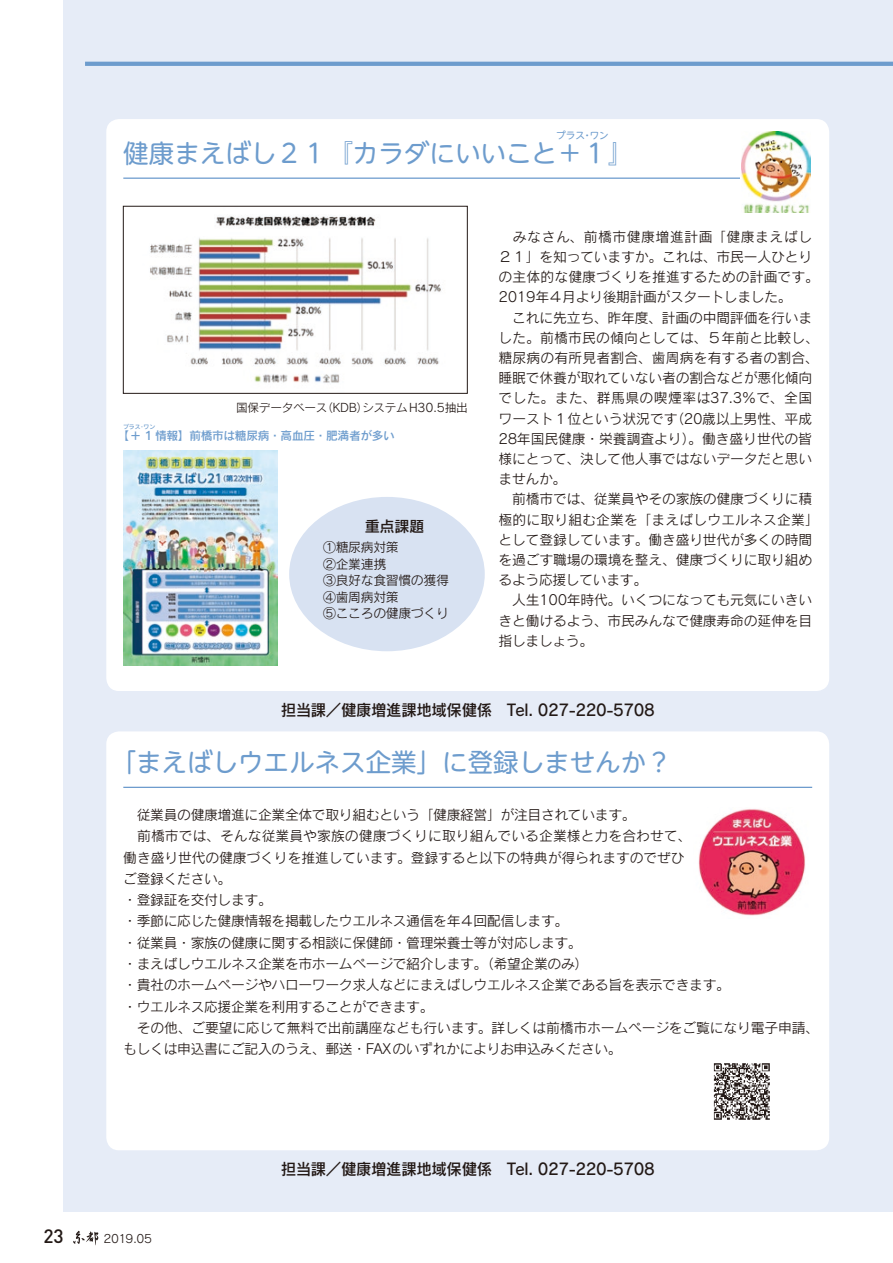
<style>
.page{position:relative;width:893px;height:1263px;background:#fff}
.page>*{position:absolute;margin:0;border:0;box-sizing:border-box;transform-origin:0 0}
.t1{font:25.5px "UD Shin M Go Pro";color:#6d9ccd}
.t2{font:500 19.2px "DIN";color:#231916}
.t3{font:15.9px "Rodin Pro DB";letter-spacing:-.025em;color:#231916}
.t4{font:15.15px "Rodin Pro DB";color:#231916}
.t5{font:13.8px/20.2px "Rodin Pro M";letter-spacing:-.015em;color:#231916}
.t6{font:13.8px "Rodin Pro M";letter-spacing:.01em;color:#231916}
.t7{font:13.8px "Rodin Pro M";letter-spacing:.03em;color:#231916}
.t8{font:13.8px "Rodin Pro M";letter-spacing:.015em;color:#231916}
.t9{font:13.8px "Rodin Pro M";letter-spacing:.04em;color:#231916}
.t10{font:12.9px/16.4px "Rodin Pro M";letter-spacing:-.025em;color:#231916}
.t11{font:11.7px "Rodin Pro M";letter-spacing:-.025em;color:#231916}
.t12{font:11.7px "Rodin Pro DB";letter-spacing:-.025em;color:#6d9ccd}
.t13{font:11.55px "Rodin Pro M";letter-spacing:-.04em;color:#231916}
.t14{font:9.6px "UD Shin M Go Pro";color:#6d9ccd}
.t15{font:5.85px "Rodin Pro DB";color:#6d9ccd}
</style>
<div class="page">
<div style="left:64px;top:0;width:829px;height:1212px;background:#e6ecf7"></div>
<hr style="left:85px;top:62px;width:808px;height:4px;background:#6d9ccd">
<div style="left:106px;top:119px;width:723px;height:572px;background:#fff;border-radius:13px"></div>
<div style="left:106px;top:731px;width:723px;height:419px;background:#fff;border-radius:13px"></div>
<svg style="left:73px;top:1231px;width:25px;height:14px"></svg>
<hr style="left:123px;top:178px;width:689px;height:1px;background:#6d9ccd">
<hr style="left:123px;top:787px;width:689px;height:1px;background:#6d9ccd">
<img style="left:150px;top:216px;width:291px;height:167px">
<div style="left:123px;top:206px;width:345px;height:188px;border:1px solid #231916"></div>
<img style="left:123px;top:450px;width:155px;height:215px">
<div style="left:740px;top:128px;width:72px;height:89px;background:#fff"></div>
<img style="left:742px;top:132px;width:68px;height:81px">
<div style="left:289px;top:497px;width:196px;height:154px;background:#d8e2f2;border-radius:50%"></div>
<img style="left:698px;top:809px;width:108px;height:107px">
<img style="left:713px;top:1063px;width:57px;height:57px">
<p class="t14" style="left:556px;top:128px;width:30px">プラス</p>
<p class="t14" style="left:590px;top:128px;width:21px">ワン</p>
<p class="t14" style="left:583px;top:128px;width:11px">・</p>
<h1 class="t1" style="left:123px;top:132px;width:512px">健康まえばし２１『カラダにいいこと＋１『</h1>
<p class="t11" style="left:322px;top:400px;width:148px">（KDB システムH30.5抽出</p>
<p class="t11" style="left:356px;top:400px;width:13px">）</p>
<p class="t11" style="left:236px;top:400px;width:93px">国保データベース</p>
<p class="t12" style="left:117px;top:428px;width:279px">】＋１情報】前橋市は糖尿病・高血圧・肥満者が多い</p>
<p class="t15" style="left:123px;top:423px;width:19px">プラス</p>
<p class="t15" style="left:143px;top:423px;width:13px">ワン</p>
<p class="t15" style="left:139px;top:423px;width:7px">・</p>
<p class="t4" style="left:365px;top:516px;width:61px">重点課題</p>
<p class="t10" style="left:323px;top:539px;width:127px">①糖尿病対策<br>②企業連携<br>③良好な食習慣の獲得<br>④歯周病対策<br>⑤こころの健康づくり</p>
<p class="t9" style="left:499px;top:228px;width:315px">　みなさん、前橋市健康増進計画「健康まえばし</p>
<p class="t5" style="left:499px;top:246px;width:315px">２１」を知っていますか。これは、市民一人ひとり</p>
<p class="t6" style="left:499px;top:268px;width:322px">の主体的な健康づくりを推進するための計画です。</p>
<p class="t5" style="left:499px;top:287px;width:295px">2019年４月より後期計画がスタートしました。</p>
<p class="t5" style="left:499px;top:307px;width:315px">　これに先立ち、昨年度、計画の中間評価を行いま</p>
<p class="t8" style="left:499px;top:329px;width:322px">した。前橋市民の傾向としては、５年前と比較し、</p>
<p class="t6" style="left:499px;top:349px;width:322px">糖尿病の有所見者割合、歯周病を有する者の割合、</p>
<p class="t5" style="left:499px;top:367px;width:315px">睡眠で休養が取れていない者の割合などが悪化傾向</p>
<p class="t7" style="left:499px;top:389px;width:315px">でした。また、群馬県の喫煙率は37.3％で、全国</p>
<p class="t5" style="left:670px;top:408px;width:143px">（20歳以上男性、平成</p>
<p class="t5" style="left:499px;top:408px;width:322px">ワースト１位という状況です<br>28年国民健康・栄養調査より）。働き盛り世代の皆様にとって、決して他人事ではないデータだと思いませんか。<br>　前橋市では、従業員やその家族の健康づくりに積極的に取り組む企業を「まえばしウエルネス企業「として登録しています。働き盛り世代が多くの時間を過ごす職場の環境を整え、健康づくりに取り組めるよう応援しています。<br>　人生100年時代。いくつになっても元気にいきいきと働けるよう、市民みんなで健康寿命の延伸を目指しましょう。</p>
<p class="t3" style="left:281px;top:699px;width:376px">担当課／健康増進課地域保健係　Tel. 027-220-5708</p>
<h1 class="t1" style="left:111px;top:741px;width:563px">「まえばしウエルネス企業」に登録しませんか?</h1>
<p class="t5" style="left:123px;top:804px;width:697px;line-height:21.3px">　従業員の健康増進に企業全体で取り組むという「健康経営」が注目されています。<br>　前橋市では、そんな従業員や家族の健康づくりに取り組んでいる企業様と力を合わせて、<br>働き盛り世代の健康づくりを推進しています。登録すると以下の特典が得られますのでぜひ<br>ご登録ください。<br>・登録証を交付します。<br>・季節に応じた健康情報を掲載したウエルネス通信を年４回配信します。<br>・従業員・家族の健康に関する相談に保健師・管理栄養士等が対応します。<br>・まえばしウエルネス企業を市ホームページで紹介します。（希望企業のみ(<br>・貴社のホームページやハローワーク求人などにまえばしウエルネス企業である旨を表示できます。<br>・ウエルネス応援企業を利用することができます。<br>　その他、ご要望に応じて無料で出前講座なども行います。詳しくは前橋市ホームページをご覧になり電子申請、もしくは申込書にご記入のうえ、郵送・FAXのいずれかによりお申込みください。</p>
<h2 class="t2" style="left:43px;top:1224px;width:22px">23</h2>
<p class="t13" style="left:104px;top:1231px;width:50px">2019.05</p>
<p class="t3" style="left:281px;top:1158px;width:376px">担当課／健康増進課地域保健係　Tel. 027-220-5708</p>
</div>
